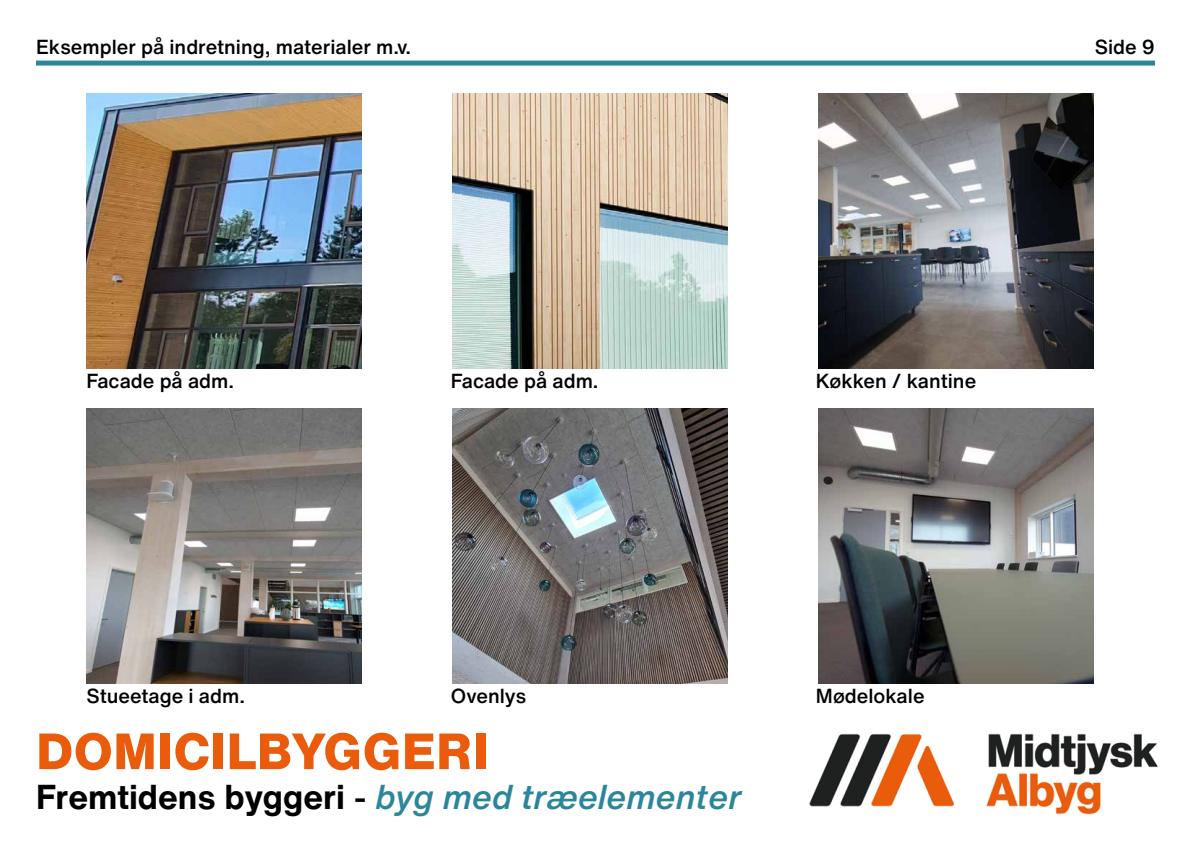
<style>
.page{position:relative;width:1191px;height:842px;background:#fff}
.page>*{position:absolute;margin:0;border:0;box-sizing:border-box;transform-origin:0 0}
.t1{font:800 50px "Helvetica Now Text";letter-spacing:.01em;color:#ea5b0b}
.t2{font:italic 500 34px "Helvetica Now Text";color:#2b869b}
.t3{font:500 20px "Helvetica Now Text";color:#000}
.s1{font-weight:700;font-style:normal;color:#000}
.s2{font-style:normal;color:#000}
</style>
<div class="page">
<img style="left:86px;top:94px;width:275px;height:275px">
<img style="left:86px;top:408px;width:275px;height:275px">
<img style="left:452px;top:94px;width:275px;height:275px">
<img style="left:818px;top:94px;width:275px;height:275px">
<img style="left:818px;top:408px;width:275px;height:275px">
<img style="left:452px;top:408px;width:275px;height:275px">
<div style="left:36px;top:61px;width:1119px;height:5px;background:#2b869b"></div>
<img style="left:809px;top:733px;width:349px;height:82px">
<p class="t3" style="left:36px;top:34px;width:377px">Eksempler på indretning, materialer m.v.</p>
<p class="t3" style="left:1094px;top:33px;width:62px">Side 9</p>
<p class="t3" style="left:86px;top:368px;width:149px">Facade på adm.</p>
<p class="t3" style="left:451px;top:368px;width:149px">Facade på adm.</p>
<p class="t3" style="left:816px;top:368px;width:162px">Køkken / kantine</p>
<p class="t3" style="left:86px;top:682px;width:160px">Stueetage i adm.</p>
<p class="t3" style="left:451px;top:682px;width:77px">Ovenlys</p>
<h1 class="t1" style="left:36px;top:717px;width:454px">DOMICILBYGGERI</h1>
<h2 class="t2" style="left:36px;top:774px;width:707px"><span class="s1">Fremtidens byggeri</span> <span class="s2">-</span> byg med træelementer</h2>
<p class="t3" style="left:816px;top:682px;width:110px">Mødelokale</p>
</div>
